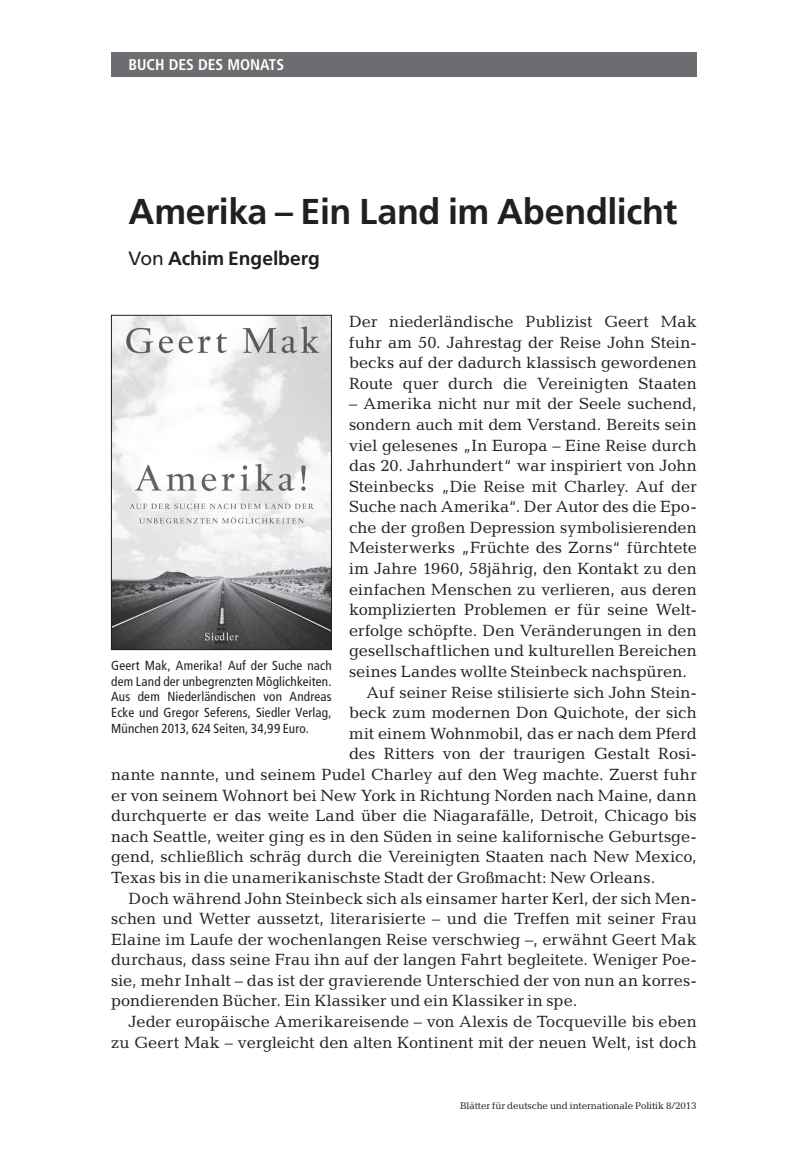
<style>
.page{position:relative;width:808px;height:1165px;background:#fff}
.page>*{position:absolute;margin:0;border:0;box-sizing:border-box;transform-origin:0 0}
.t1{font:700 35.88px "Frutiger LT Std";letter-spacing:-.01em;color:#231f20}
.t2{font:700 19.25px "Frutiger LT Std";letter-spacing:-.005em;color:#231f20}
.t3{font:16.45px/20.7px "Candida Std";letter-spacing:.005em;color:#231f20;text-align:justify}
.t4{font:700 condensed 15.58px "Frutiger LT Std";color:#fff}
.t5{font:condensed 13.12px/15.8px "Frutiger LT Std";letter-spacing:.015em;color:#231f20;text-align:justify}
.t6{font:9.8px "Candida Std";letter-spacing:-.01em;color:#231f20}
.s1{font-weight:400}
</style>
<div class="page">
<div style="left:111px;top:52px;width:586px;height:25px;background:#6c6d70"></div>
<img style="left:113px;top:317px;width:217px;height:331px">
<div style="left:111px;top:315px;width:221px;height:335px;border:1px solid #231f20"></div>
<p class="t4" style="left:129px;top:55px;width:18px">BUCH</p>
<p class="t4" style="left:169px;top:55px;width:9px">DES</p>
<p class="t4" style="left:198px;top:55px;width:9px">DES</p>
<p class="t4" style="left:227px;top:55px;width:23px">MONATS</p>
<h1 class="t1" style="left:129px;top:190px;width:550px">Amerika – Ein Land im Abendlicht</h1>
<p class="t2" style="left:129px;top:247px;width:193px"><span class="s1">Von</span> Achim Engelberg</p>
<p class="t3" style="left:349px;top:311px;width:349px">Der niederländische Publizist Geert Mak fuhr am 50. Jahrestag der Reise John Stein&shy;becks auf der dadurch klassisch gewordenen Route quer durch die Vereinigten Staaten</p>
<p class="t3" style="left:349px;top:393px;width:349px">– Amerika nicht nur mit der Seele suchend,</p>
<p class="t3" style="left:349px;top:414px;width:349px">sondern auch mit dem Verstand. Bereits sein</p>
<p class="t3" style="left:349px;top:435px;width:349px">viel gelesenes „In Europa – Eine Reise durch</p>
<p class="t3" style="left:349px;top:455px;width:349px">das 20. Jahrhundert“ war inspiriert von John</p>
<p class="t3" style="left:349px;top:476px;width:349px">Steinbecks „Die Reise mit Charley. Auf der</p>
<p class="t3" style="left:349px;top:496px;width:349px">Suche nach Amerika“. Der Autor des die Epo-</p>
<p class="t3" style="left:349px;top:517px;width:349px">che der großen Depression symbolisierenden</p>
<p class="t3" style="left:349px;top:538px;width:349px">Meisterwerks „Früchte des Zorns“ fürchtete</p>
<p class="t3" style="left:349px;top:558px;width:349px">im Jahre 1960, 58jährig, den Kontakt zu den</p>
<p class="t3" style="left:349px;top:579px;width:349px">einfachen Menschen zu verlieren, aus deren</p>
<p class="t3" style="left:349px;top:599px;width:349px">komplizierten Problemen er für seine Welt-</p>
<p class="t3" style="left:349px;top:620px;width:349px">erfolge schöpfte. Den Veränderungen in den</p>
<p class="t3" style="left:349px;top:640px;width:349px">gesellschaftlichen und kulturellen Bereichen</p>
<p class="t3" style="left:349px;top:661px;width:339px">seines Landes wollte Steinbeck nachspüren.</p>
<p class="t3" style="left:366px;top:682px;width:332px">Auf seiner Reise stilisierte sich John Stein-</p>
<p class="t3" style="left:349px;top:702px;width:349px">beck zum modernen Don Quichote, der sich</p>
<p class="t3" style="left:349px;top:723px;width:349px">mit einem Wohnmobil, das er nach dem Pferd</p>
<p class="t3" style="left:349px;top:743px;width:349px">des Ritters von der traurigen Gestalt Rosi-</p>
<p class="t3" style="left:111px;top:764px;width:587px">nante nannte, und seinem Pudel Charley auf den Weg machte. Zuerst fuhr</p>
<p class="t3" style="left:111px;top:785px;width:587px">er von seinem Wohnort bei New York in Richtung Norden nach Maine, dann</p>
<p class="t3" style="left:111px;top:805px;width:587px">durchquerte er das weite Land über die Niagarafälle, Detroit, Chicago bis</p>
<p class="t3" style="left:111px;top:826px;width:587px">nach Seattle, weiter ging es in den Süden in seine kalifornische Geburtsge-</p>
<p class="t3" style="left:111px;top:846px;width:587px">gend, schließlich schräg durch die Vereinigten Staaten nach New Mexico,</p>
<p class="t3" style="left:111px;top:867px;width:545px">Texas bis in die unamerikanischste Stadt der Großmacht: New Orleans.</p>
<p class="t3" style="left:129px;top:888px;width:569px">Doch während John Steinbeck sich als einsamer harter Kerl, der sich Men-</p>
<p class="t3" style="left:111px;top:908px;width:587px">schen und Wetter aussetzt, literarisierte – und die Treffen mit seiner Frau</p>
<p class="t3" style="left:111px;top:929px;width:587px">Elaine im Laufe der wochenlangen Reise verschwieg –, erwähnt Geert Mak</p>
<p class="t3" style="left:111px;top:949px;width:587px">durchaus, dass seine Frau ihn auf der langen Fahrt begleitete. Weniger Poe-</p>
<p class="t3" style="left:111px;top:970px;width:587px">sie, mehr Inhalt – das ist der gravierende Unterschied der von nun an korres-</p>
<p class="t3" style="left:111px;top:990px;width:467px">pondierenden Bücher. Ein Klassiker und ein Klassiker in spe.</p>
<p class="t3" style="left:129px;top:1011px;width:570px">Jeder europäische Amerikareisende – von Alexis de Tocqueville bis eben</p>
<p class="t3" style="left:111px;top:1032px;width:587px">zu Geert Mak – vergleicht den alten Kontinent mit der neuen Welt, ist doch</p>
<p class="t5" style="left:111px;top:658px;width:222px">Geert Mak, Amerika! Auf der Suche nach dem Land der unbegrenzten Möglichkeiten.<br>Aus dem Niederländischen von Andreas Ecke und Gregor Seferens, Siedler Verlag, München 2013, 624 Seiten, 34,99 Euro.</p>
<p class="t6" style="left:460px;top:1100px;width:238px">Blätter für deutsche und internationale Politik 8/2013</p>
</div>
